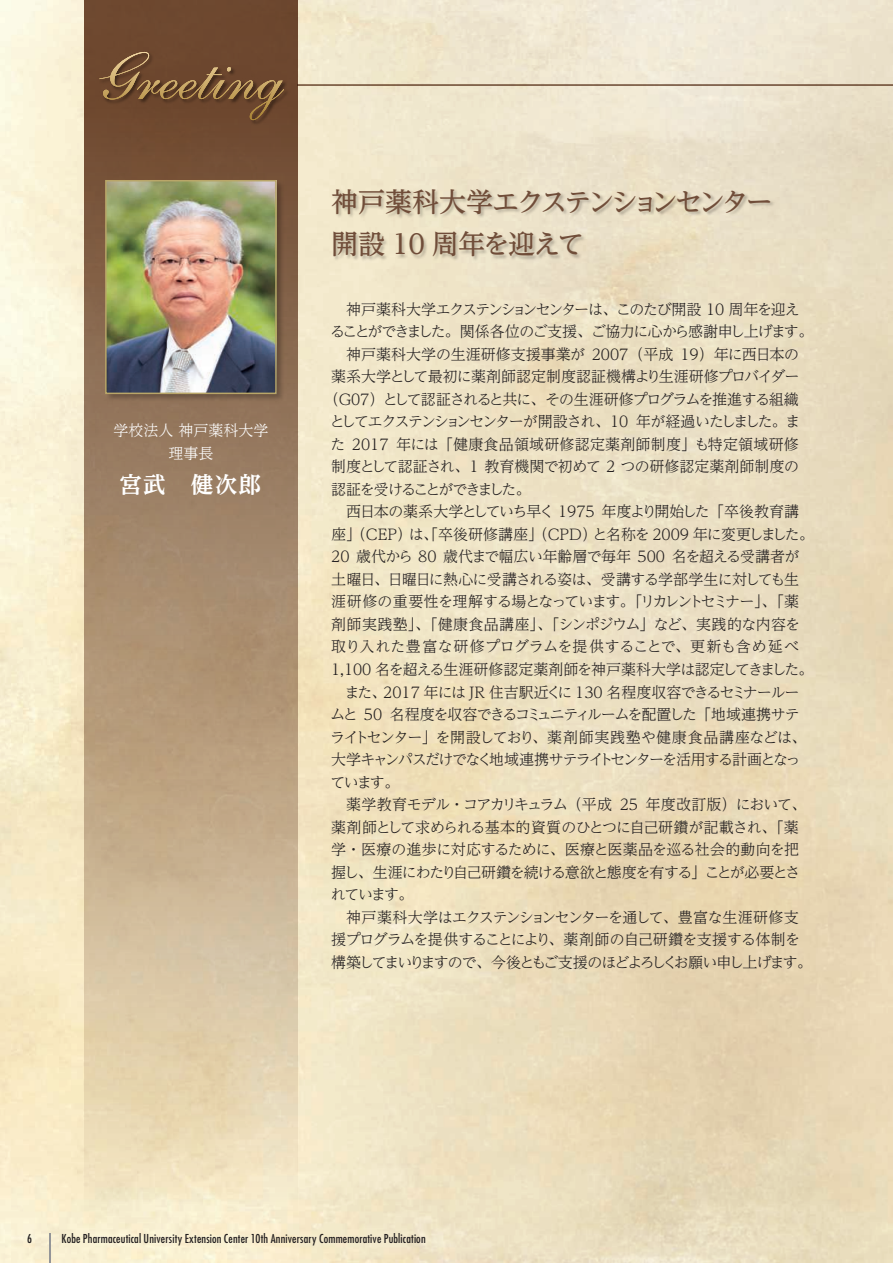
<style>
.page{position:relative;width:893px;height:1263px;background:#fff}
.page>*{position:absolute;margin:0;border:0;box-sizing:border-box;transform-origin:0 0}
.t1{font:500 27px/42.8px "UD Reimin Pr 6";letter-spacing:-.09em;color:#704d39}
.t2{font:700 22.5px "UD Reimin Pr 6";color:#fff}
.t3{font:300 15px "UD Reimin Pr 6";letter-spacing:-.055em;color:#231f20}
.t4{font:300 15px "UD Reimin Pr 6";color:#231f20}
.t5{font:300 15px "UD Reimin Pr 6";letter-spacing:-.01em;color:#231f20}
.t6{font:300 15px "UD Reimin Pr 6";letter-spacing:-.085em;color:#231f20}
.t7{font:300 15px "UD Reimin Pr 6";letter-spacing:.015em;color:#231f20}
.t8{font:300 15px "UD Reimin Pr 6";letter-spacing:-.135em;color:#231f20}
.t9{font:300 15px "UD Reimin Pr 6";letter-spacing:-.1em;color:#231f20}
.t10{font:300 15px "UD Reimin Pr 6";letter-spacing:-.105em;color:#231f20}
.t11{font:300 15px "UD Reimin Pr 6";letter-spacing:.025em;color:#231f20}
.t12{font:300 15px "UD Reimin Pr 6";letter-spacing:-.075em;color:#231f20}
.t13{font:300 15px "UD Reimin Pr 6";letter-spacing:-.08em;color:#231f20}
.t14{font:300 15px "UD Reimin Pr 6";letter-spacing:-.035em;color:#231f20}
.t15{font:300 15px "UD Reimin Pr 6";letter-spacing:-.13em;color:#231f20}
.t16{font:300 15px/22.5px "UD Reimin Pr 6";color:#fff;text-align:center}
.t17{font:condensed 12px "Futura Std";letter-spacing:.015em;color:#231f20}
</style>
<div class="page">
<img style="left:0;top:0;width:892px;height:1263px">
<div style="left:85px;top:0;width:212px;height:1220px;background:linear-gradient(to bottom,#613a23,#f5e6c3)"></div>
<img style="left:104px;top:179px;width:183px;height:225px">
<img style="left:108px;top:183px;width:166px;height:208px">
<div style="left:105px;top:180px;width:172px;height:214px;border:2px solid #b9a668"></div>
<img style="left:330px;top:186px;width:448px;height:85px">
<div style="left:86px;top:40px;width:204px;height:86px;background:#6e482f"></div>
<svg style="left:99px;top:52px;width:185px;height:68px;background:#745033"></svg>
<hr style="left:297px;top:84px;width:595px;height:2px;background:#704d39">
<hr style="left:49px;top:1233px;width:2px;height:30px;background:#939598">
<p class="t16" style="left:113px;top:419px;width:156px">学校法人 神戸薬科大学理事長</p>
<h2 class="t2" style="left:119px;top:466px;width:143px">宮武　健次郎</h2>
<h1 class="t1" style="left:331px;top:179px;width:443px">神戸薬科大学エクステンションセンター開設 10 周年を迎えて</h1>
<p class="t6" style="left:346px;top:297px;width:455px">神戸薬科大学エクステンションセンターは、このたび開設 10 周年を迎え</p>
<p class="t6" style="left:330px;top:320px;width:485px">ることができました。関係各位のご支援、ご協力に心から感謝申し上げます。</p>
<p class="t4" style="left:346px;top:342px;width:454px">神戸薬科大学の生涯研修支援事業が 2007（平成 19）年に西日本の</p>
<p class="t4" style="left:331px;top:365px;width:470px">薬系大学として最初に薬剤師認定制度認証機構より生涯研修プロバイダー</p>
<p class="t3" style="left:324px;top:387px;width:477px">（G07）として認証されると共に、その生涯研修プログラムを推進する組織</p>
<p class="t9" style="left:330px;top:410px;width:472px">としてエクステンションセンターが開設され、10 年が経過いたしました。ま</p>
<p class="t7" style="left:330px;top:432px;width:470px">た 2017 年には「健康食品領域研修認定薬剤師制度」も特定領域研修</p>
<p class="t5" style="left:331px;top:455px;width:469px">制度として認証され、1 教育機関で初めて 2 つの研修認定薬剤師制度の</p>
<p class="t15" style="left:331px;top:477px;width:201px">認証を受けることができました。</p>
<p class="t3" style="left:346px;top:500px;width:454px">西日本の薬系大学としていち早く 1975 年度より開始した「卒後教育講</p>
<p class="t4" style="left:331px;top:522px;width:484px">座」（CEP）は、「卒後研修講座」（CPD）と名称を 2009 年に変更しました。</p>
<p class="t14" style="left:331px;top:545px;width:470px">20 歳代から 80 歳代まで幅広い年齢層で毎年 500 名を超える受講者が</p>
<p class="t3" style="left:331px;top:567px;width:469px">土曜日、日曜日に熱心に受講される姿は、受講する学部学生に対しても生</p>
<p class="t3" style="left:331px;top:590px;width:469px">涯研修の重要性を理解する場となっています。「リカレントセミナー」、「薬</p>
<p class="t11" style="left:331px;top:612px;width:470px">剤師実践塾」、「健康食品講座」、「シンポジウム」など、実践的な内容を</p>
<p class="t7" style="left:331px;top:635px;width:469px">取り入れた豊富な研修プログラムを提供することで、更新も含め延べ</p>
<p class="t5" style="left:331px;top:657px;width:484px">1,100 名を超える生涯研修認定薬剤師を神戸薬科大学は認定してきました。</p>
<p class="t3" style="left:345px;top:680px;width:456px">また、2017 年には JR 住吉駅近くに 130 名程度収容できるセミナールー</p>
<p class="t12" style="left:331px;top:702px;width:471px">ムと 50 名程度を収容できるコミュニティルームを配置した「地域連携サテ</p>
<p class="t5" style="left:330px;top:725px;width:478px">ライトセンター」を開設しており、薬剤師実践塾や健康食品講座などは、</p>
<p class="t10" style="left:331px;top:747px;width:471px">大学キャンパスだけでなく地域連携サテライトセンターを活用する計画となっ</p>
<p class="t3" style="left:330px;top:770px;width:70px">ています。</p>
<p class="t3" style="left:346px;top:792px;width:462px">薬学教育モデル・コアカリキュラム（平成 25 年度改訂版）において、</p>
<p class="t3" style="left:331px;top:815px;width:469px">薬剤師として求められる基本的資質のひとつに自己研鑽が記載され、「薬</p>
<p class="t3" style="left:331px;top:837px;width:469px">学・医療の進歩に対応するために、医療と医薬品を巡る社会的動向を把</p>
<p class="t13" style="left:331px;top:860px;width:470px">握し、生涯にわたり自己研鑽を続ける意欲と態度を有する」ことが必要とさ</p>
<p class="t3" style="left:331px;top:882px;width:84px">れています。</p>
<p class="t3" style="left:346px;top:905px;width:454px">神戸薬科大学はエクステンションセンターを通して、豊富な生涯研修支</p>
<p class="t3" style="left:331px;top:927px;width:470px">援プログラムを提供することにより、薬剤師の自己研鑽を支援する体制を</p>
<p class="t8" style="left:331px;top:950px;width:482px">構築してまいりますので、今後ともご支援のほどよろしくお願い申し上げます。</p>
<p class="t17" style="left:27px;top:1231px;width:6px">6</p>
<p class="t17" style="left:62px;top:1231px;width:366px">Kobe Pharmaceutical University Extension Center 10th Anniversary Commemorative Publication</p>
</div>
